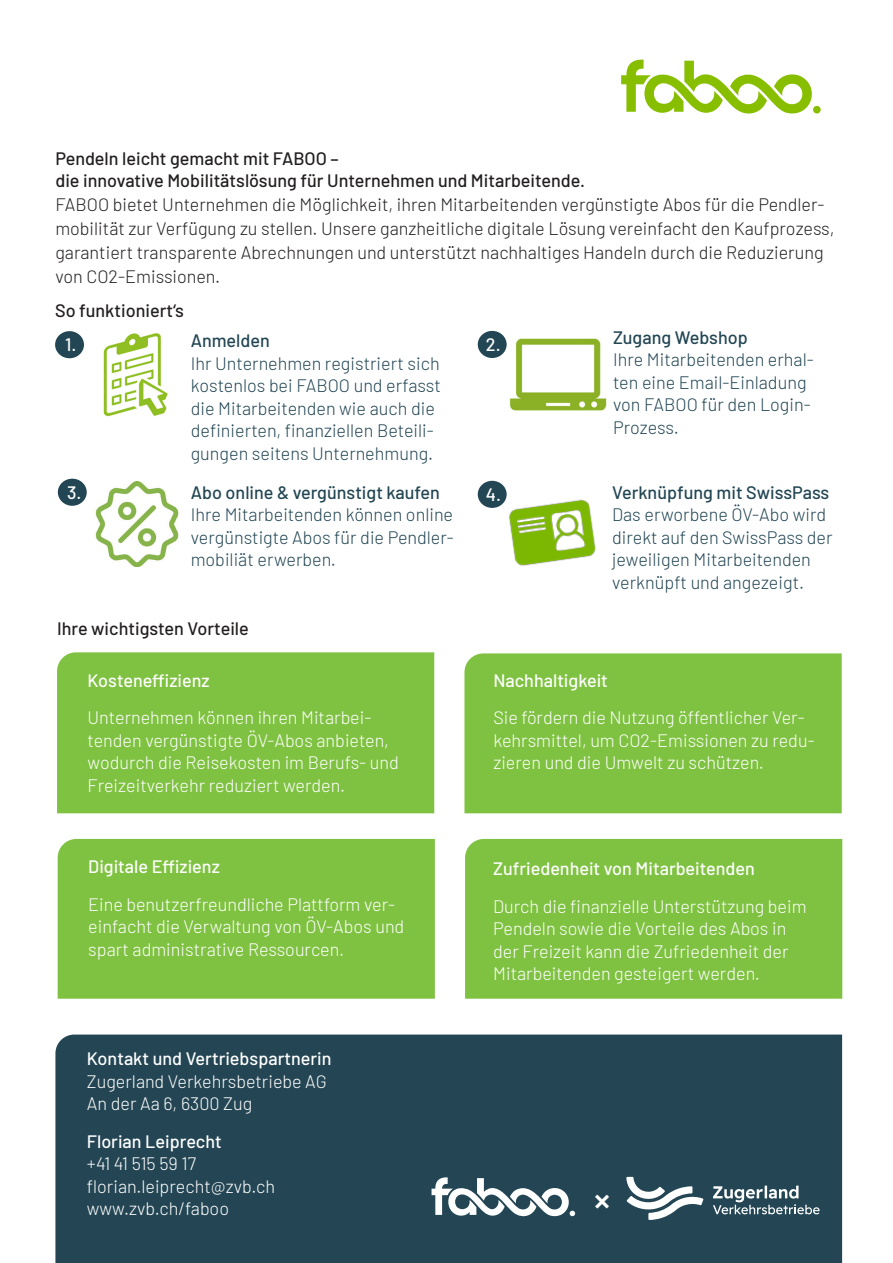
<style>
.page{position:relative;width:893px;height:1263px;background:#fff}
.page>*{position:absolute;margin:0;border:0;box-sizing:border-box;transform-origin:0 0}
.t1{font:500 39px "Barlow";color:#fff}
.t2{font:300 18px/22.5px "Barlow";color:#fff}
.t3{font:300 18px/22.5px "Barlow";color:#224653}
.t4{font:300 18px/24px "Barlow";color:#231f20}
.t5{font:500 18px/22.5px "Barlow";color:#231f20}
.t6{font:500 18px "Barlow";color:#fff}
.t7{font:500 18px "Barlow";color:#224653}
</style>
<div class="page">
<div style="left:55px;top:1034px;width:787px;height:229px;background:#244654"></div>
<svg style="left:621px;top:59px;width:200px;height:55px"></svg>
<svg style="left:626px;top:1177px;width:77px;height:43px"></svg>
<svg style="left:713px;top:1185px;width:107px;height:29px;background:#5d7680"></svg>
<svg style="left:432px;top:1177px;width:143px;height:40px"></svg>
<div style="left:57px;top:652px;width:377px;height:161px;background:#7fc241"></div>
<div style="left:464px;top:653px;width:378px;height:160px;background:#7fc241"></div>
<div style="left:58px;top:839px;width:377px;height:160px;background:#7fc241"></div>
<div style="left:465px;top:839px;width:377px;height:160px;background:#7fc241"></div>
<img style="left:103px;top:333px;width:65px;height:84px">
<img style="left:501px;top:333px;width:106px;height:78px">
<img style="left:499px;top:485px;width:97px;height:81px">
<img style="left:95px;top:482px;width:84px;height:85px">
<div style="left:55px;top:331px;width:29px;height:27px;background:#224653;border-radius:50%"></div>
<div style="left:478px;top:331px;width:29px;height:27px;background:#224653;border-radius:50%"></div>
<div style="left:58px;top:479px;width:29px;height:27px;background:#224653;border-radius:50%"></div>
<div style="left:478px;top:481px;width:29px;height:27px;background:#224653;border-radius:50%"></div>
<p class="t5" style="left:55px;top:146px;width:531px">Pendeln leicht gemacht mit FABOO –<br>die innovative Mobilitätslösung für Unternehmen und Mitarbeitende.</p>
<p class="t4" style="left:55px;top:191px;width:781px">FABOO bietet Unternehmen die Möglichkeit, ihren Mitarbeitenden vergünstigte Abos für die Pendler&shy;mobilität zur Verfügung zu stellen. Unsere ganzheitliche digitale Lösung vereinfacht den Kaufprozess, garantiert transparente Abrechnungen und unterstützt nachhaltiges Handeln durch die Reduzierung von CO2-Emissionen.</p>
<p class="t5" style="left:55px;top:297px;width:130px">So funktioniert‘s</p>
<p class="t6" style="left:65px;top:331px;width:13px">1.</p>
<p class="t7" style="left:191px;top:328px;width:81px">Anmelden</p>
<p class="t3" style="left:191px;top:351px;width:252px">Ihr Unternehmen registriert sich kostenlos bei FABOO und erfasst die Mitarbeitenden wie auch die definierten, finanziellen Beteili&shy;gungen seitens Unternehmung.</p>
<p class="t6" style="left:486px;top:331px;width:16px">2.</p>
<p class="t7" style="left:191px;top:479px;width:250px">Abo online &amp; vergünstigt kaufen</p>
<p class="t3" style="left:191px;top:502px;width:265px;text-align:justify">Ihre Mitarbeitenden können online vergünstigte Abos für die Pendler&shy;mobiliät erwerben.</p>
<p class="t6" style="left:67px;top:479px;width:16px">3.</p>
<p class="t6" style="left:486px;top:481px;width:17px">4.</p>
<p class="t7" style="left:613px;top:324px;width:136px">Zugang Webshop</p>
<p class="t3" style="left:613px;top:347px;width:202px">Ihre Mitarbeitenden erhal&shy;ten eine Email-Einladung von FABOO für den Login-<br>Prozess.</p>
<p class="t7" style="left:612px;top:479px;width:219px">Verknüpfung mit SwissPass</p>
<p class="t3" style="left:612px;top:502px;width:222px">Das erworbene ÖV-Abo wird direkt auf den SwissPass der jeweiligen Mitarbeitenden verknüpft und angezeigt.</p>
<p class="t5" style="left:57px;top:616px;width:193px">Ihre wichtigsten Vorteile</p>
<p class="t6" style="left:88px;top:667px;width:124px">Kosteneffizienz</p>
<p class="t2" style="left:88px;top:705px;width:313px">Unternehmen können ihren Mitarbei&shy;tenden vergünstigte ÖV-Abos anbieten, wodurch die Reisekosten im Berufs- und Freizeitverkehr reduziert werden.</p>
<p class="t6" style="left:88px;top:853px;width:133px">Digitale Effizienz</p>
<p class="t2" style="left:88px;top:891px;width:318px">Eine benutzerfreundliche Plattform ver&shy;einfacht die Verwaltung von ÖV-Abos und spart administrative Ressourcen.</p>
<p class="t6" style="left:87px;top:1046px;width:246px">Kontakt und Vertriebspartnerin</p>
<p class="t2" style="left:87px;top:1069px;width:241px">Zugerland Verkehrsbetriebe AG<br>An der Aa 6, 6300 Zug</p>
<p class="t6" style="left:87px;top:1128px;width:136px">Florian Leiprecht</p>
<p class="t2" style="left:87px;top:1151px;width:190px">+41 41 515 59 17 florian.leiprecht@zvb.ch www.zvb.ch/faboo</p>
<p class="t6" style="left:493px;top:667px;width:116px">Nachhaltigkeit</p>
<p class="t2" style="left:493px;top:705px;width:323px">Sie fördern die Nutzung öffentlicher Ver&shy;kehrsmittel, um CO2-Emissionen zu redu&shy;zieren und die Umwelt zu schützen.</p>
<p class="t6" style="left:493px;top:855px;width:263px">Zufriedenheit von Mitarbeitenden</p>
<p class="t2" style="left:493px;top:893px;width:315px">Durch die finanzielle Unterstützung beim Pendeln sowie die Vorteile des Abos in der Freizeit kann die Zufriedenheit der Mitarbeitenden gesteigert werden.</p>
<h1 class="t1" style="left:594px;top:1172px;width:18px">×</h1>
</div>
